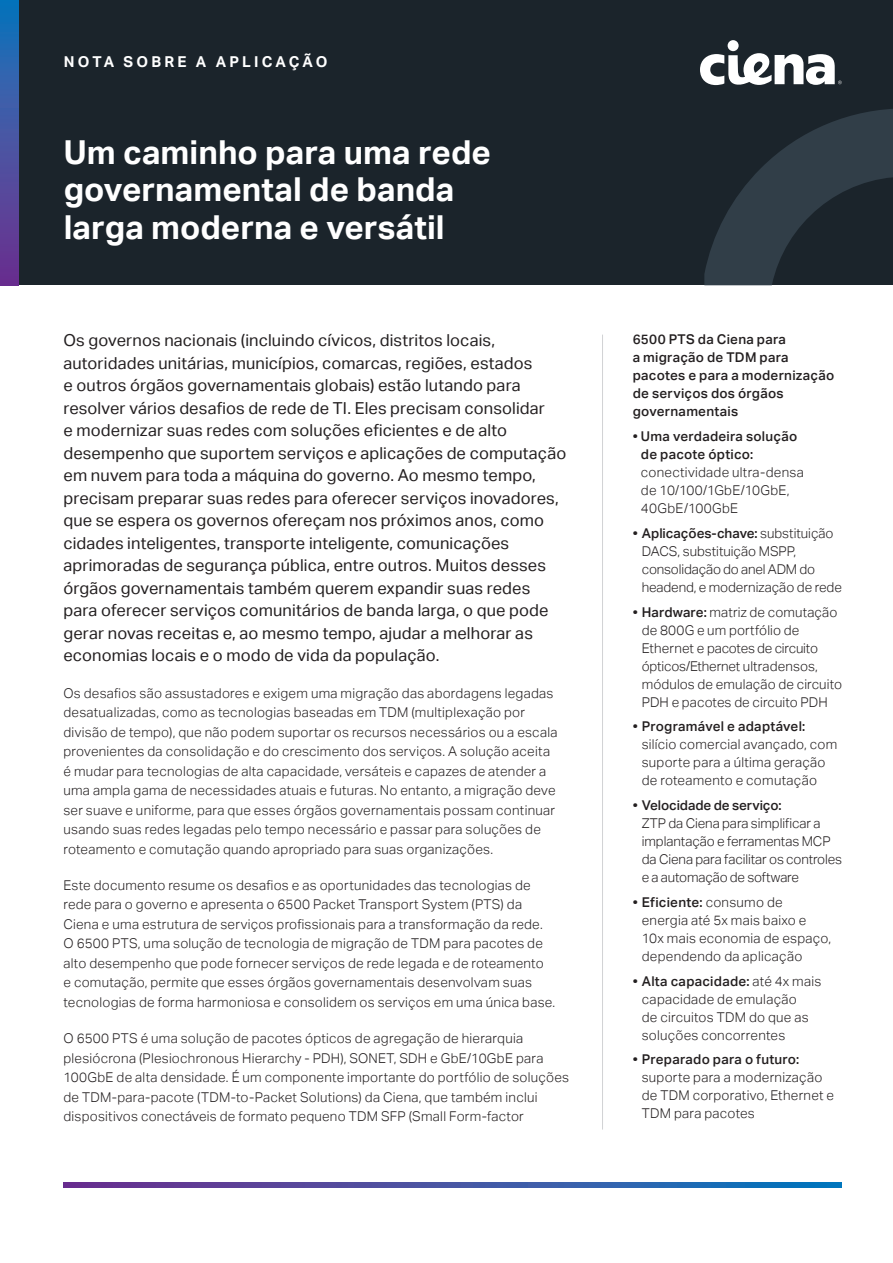
<style>
.page{position:relative;width:893px;height:1263px;background:#fff}
.page>*{position:absolute;margin:0;border:0;box-sizing:border-box;transform-origin:0 0}
.Product_Headline{font:700 33px/37.5px "Aktiv Grotesk";color:#fff}
.Intro_Copy__small{font:16.5px/22.5px "Aktiv Grotesk";letter-spacing:.005em;color:#231f20}
.t1{font:700 15px "Aktiv Grotesk";letter-spacing:.21em;color:#fff}
.Body_Copy{font:300 13.5px/19.5px "Aktiv Grotesk";letter-spacing:.02em;color:#231f20}
.Sidebar_Bullets{font:300 13.5px/18px "Aktiv Grotesk";letter-spacing:.01em;color:#231f20}
.Sidebar_Headline{font:500 13.5px/18px "Aktiv Grotesk";letter-spacing:.02em;color:#231f20}
.s1{font-weight:500}
</style>
<div class="page">
<div style="left:0;top:0;width:893px;height:285px;background:#1b242b"></div>
<div style="left:728px;top:40px;width:11px;height:11px;background:#fff;border-radius:50%"></div>
<svg style="left:700px;top:53px;width:142px;height:32px"></svg>
<svg style="left:63px;top:1182px;width:779px;height:5px;background:#3f54a4"></svg>
<svg style="left:0;top:0;width:18px;height:285px;background:#4253a3"></svg>
<svg style="left:704px;top:109px;width:189px;height:176px"></svg>
<hr style="left:602px;top:335px;width:1px;height:794px;background:#d1d2d4">
<p class="t1" style="left:64px;top:53px;width:265px">NOTA SOBRE A APLICAÇÃO</p>
<p class="Product_Headline" style="left:64px;top:134px;width:429px">Um caminho para uma rede governamental de banda larga moderna e versátil</p>
<p class="Intro_Copy__small" style="left:63px;top:329px;width:504px">Os governos nacionais (incluindo cívicos, distritos locais, autoridades unitárias, municípios, comarcas, regiões, estados<br>e outros órgãos governamentais globais) estão lutando para resolver vários desafios de rede de TI. Eles precisam consolidar<br>e modernizar suas redes com soluções eficientes e de alto desempenho que suportem serviços e aplicações de computação em nuvem para toda a máquina do governo. Ao mesmo tempo, precisam preparar suas redes para oferecer serviços inovadores, que se espera os governos ofereçam nos próximos anos, como cidades inteligentes, transporte inteligente, comunicações aprimoradas de segurança pública, entre outros. Muitos desses órgãos governamentais também querem expandir suas redes para oferecer serviços comunitários de banda larga, o que pode gerar novas receitas e, ao mesmo tempo, ajudar a melhorar as economias locais e o modo de vida da população.</p>
<p class="Body_Copy" style="left:63px;top:683px;width:496px">Os desafios são assustadores e exigem uma migração das abordagens legadas desatualizadas, como as tecnologias baseadas em TDM (multiplexação por divisão de tempo), que não podem suportar os recursos necessários ou a escala provenientes da consolidação e do crescimento dos serviços. A solução aceita é mudar para tecnologias de alta capacidade, versáteis e capazes de atender a uma ampla gama de necessidades atuais e futuras. No entanto, a migração deve ser suave e uniforme, para que esses órgãos governamentais possam continuar usando suas redes legadas pelo tempo necessário e passar para soluções de roteamento e comutação quando apropriado para suas organizações.</p>
<p class="Body_Copy" style="left:63px;top:875px;width:493px">Este documento resume os desafios e as oportunidades das tecnologias de rede para o governo e apresenta o 6500 Packet Transport System (PTS) da Ciena e uma estrutura de serviços profissionais para a transformação da rede.<br>O 6500 PTS, uma solução de tecnologia de migração de TDM para pacotes de alto desempenho que pode fornecer serviços de rede legada e de roteamento<br>e comutação, permite que esses órgãos governamentais desenvolvam suas tecnologias de forma harmoniosa e consolidem os serviços em uma única base.</p>
<p class="Body_Copy" style="left:63px;top:1029px;width:507px">O 6500 PTS é uma solução de pacotes ópticos de agregação de hierarquia plesiócrona (Plesiochronous Hierarchy - PDH), SONET, SDH e GbE/10GbE para 100GbE de alta densidade. É um componente importante do portfólio de soluções de TDM-para-pacote (TDM-to-Packet Solutions) da Ciena, que também inclui dispositivos conectáveis de formato pequeno TDM SFP (Small Form-factor</p>
<p class="Sidebar_Headline" style="left:633px;top:331px;width:203px">6500 PTS da Ciena para<br>a migração de TDM para pacotes e para a modernização de serviços dos órgãos governamentais</p>
<p class="Sidebar_Bullets" style="left:641px;top:427px;width:164px;text-indent:-8px"><span class="s1">• Uma verdadeira solução de pacote óptico: </span>conectividade ultra-densa de 10/100/1GbE/10GbE,<br>40GbE/100GbE</p>
<p class="Sidebar_Bullets" style="left:642px;top:524px;width:202px;text-indent:-9px"><span class="s1">• Aplicações-chave:</span> substituição<br>DACS, substituição MSPP, consolidação do anel ADM do headend, e modernização de rede</p>
<p class="Sidebar_Bullets" style="left:642px;top:603px;width:202px;text-indent:-9px"><span class="s1">• Hardware:</span> matriz de comutação de 800G e um portfólio de<br>Ethernet e pacotes de circuito ópticos/Ethernet ultradensos, módulos de emulação de circuito<br>PDH e pacotes de circuito PDH</p>
<p class="Sidebar_Bullets" style="left:642px;top:718px;width:197px;text-indent:-9px"><span class="s1">• Programável e adaptável: </span>silício comercial avançado, com suporte para a última geração de roteamento e comutação</p>
<p class="Sidebar_Bullets" style="left:642px;top:796px;width:202px;text-indent:-9px"><span class="s1">• Velocidade de serviço:<br></span>ZTP da Ciena para simplificar a implantação e ferramentas MCP da Ciena para facilitar os controles e a automação de software</p>
<p class="Sidebar_Bullets" style="left:642px;top:893px;width:191px;text-indent:-9px"><span class="s1">• Eficiente:</span> consumo de energia até 5x mais baixo e<br>10x mais economia de espaço, dependendo da aplicação</p>
<p class="Sidebar_Bullets" style="left:642px;top:972px;width:181px;text-indent:-9px"><span class="s1">• Alta capacidade:</span> até 4x mais capacidade de emulação<br>de circuitos TDM do que as soluções concorrentes</p>
<p class="Sidebar_Bullets" style="left:642px;top:1051px;width:194px;text-indent:-9px"><span class="s1">• Preparado para o futuro: </span>suporte para a modernização de TDM corporativo, Ethernet e<br>TDM para pacotes</p>
</div>
